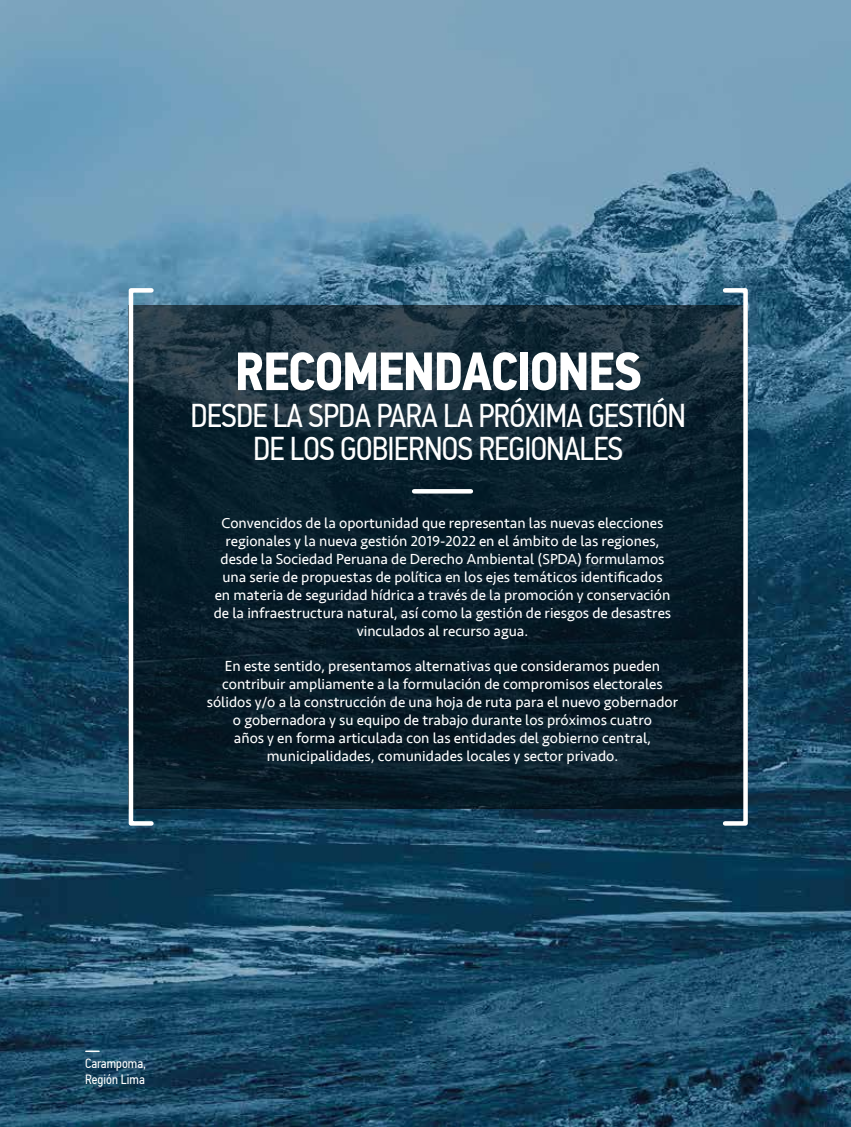
<style>
.page{position:relative;width:851px;height:1127px;background:#fff}
.page>*{position:absolute;margin:0;border:0;box-sizing:border-box;transform-origin:0 0}
.t1{font:700 54px "PF Din Text Cond Pro";letter-spacing:-.025em;color:#fff}
.t2{font:33px/33px "PF Din Text Cond Pro";letter-spacing:-.025em;color:#fff;text-align:center}
.t3{font:15px/18px "Seravek";color:#fff;text-align:center}
.t4{font:13.5px/16.2px "PF Din Text Cond Pro";color:#fff}
</style>
<div class="page">
<img style="left:0;top:0;width:850px;height:1127px">
<svg style="left:126px;top:286px;width:624px;height:542px;background:#0f2634"></svg>
<svg style="left:414px;top:489px;width:57px;height:4px"></svg>
<svg style="left:86px;top:1050px;width:13px;height:2px"></svg>
<h1 class="t1" style="left:235px;top:339px;width:408px">RECOMENDACIONES</h1>
<h2 class="t2" style="left:190px;top:399px;width:497px">DESDE LA SPDA PARA LA PRÓXIMA GESTIÓN<br>DE LOS GOBIERNOS REGIONALES</h2>
<p class="t3" style="left:214px;top:514px;width:459px">Convencidos de la oportunidad que representan las nuevas elecciones regionales y la nueva gestión 2019-2022 en el ámbito de las regiones, desde la Sociedad Peruana de Derecho Ambiental (SPDA) formulamos una serie de propuestas de política en los ejes temáticos identificados en materia de seguridad hídrica a través de la promoción y conservación de la infraestructura natural, así como la gestión de riesgos de desastres vinculados al recurso agua.</p>
<p class="t3" style="left:207px;top:657px;width:472px">En este sentido, presentamos alternativas que consideramos pueden contribuir ampliamente a la formulación de compromisos electorales sólidos y/o a la construcción de una hoja de ruta para el nuevo gobernador o gobernadora y su equipo de trabajo durante los próximos cuatro<br>años y en forma articulada con las entidades del gobierno central, municipalidades, comunidades locales y sector privado.</p>
<p class="t4" style="left:85px;top:1055px;width:63px">Carampoma,<br>Región Lima</p>
</div>
